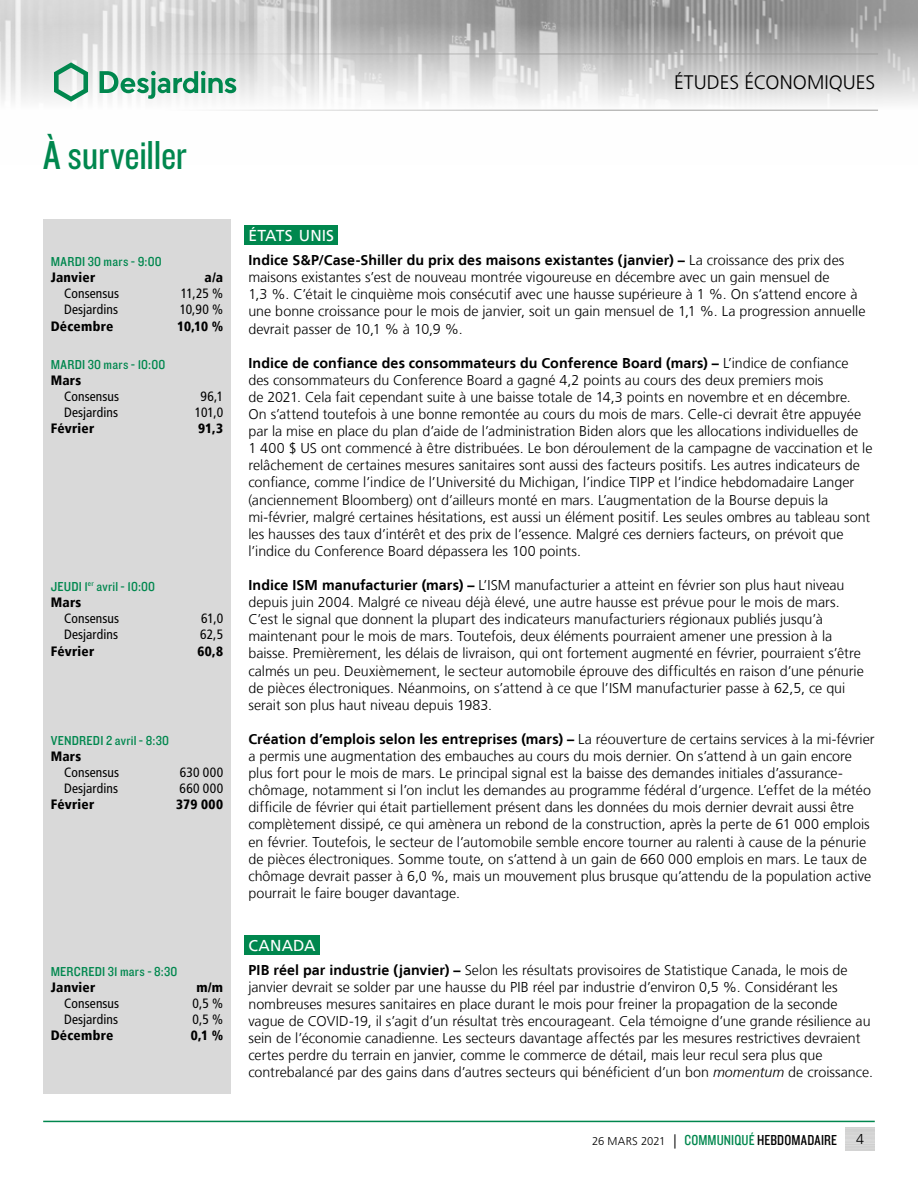
<style>
.page{position:relative;width:918px;height:1188px;background:#fff}
.page>*{position:absolute;margin:0;border:0;box-sizing:border-box;transform-origin:0 0}
.t1{font:42px "Knockout 29 Junior Ltweight";letter-spacing:-.005em;color:#00874e}
.t2{font:300 19.5px "Frutiger LT";color:#000}
.t3{font:15.75px "Frutiger LT";letter-spacing:.01em;color:#fff}
.t4{font:15px "Knockout 29 Junior Ltweight";letter-spacing:.005em;color:#000}
.t5{font:300 14.25px/17.1px "Frutiger LT";color:#000}
.t6{font:700 14.25px "Frutiger LT";letter-spacing:.005em;color:#000}
.t7{font:condensed 13.5px/16.2px "Frutiger LT";letter-spacing:.01em;color:#000}
.t8{font:13.5px "Knockout 30 Junior Welterwt";letter-spacing:.015em;color:#00874e}
.t9{font:900 condensed 13.5px "Frutiger LT";letter-spacing:.02em;color:#000}
.s1{font-weight:900}
.s2{font-weight:700}
.s3{font-weight:300}
.s4{font-style:italic}
.s5{font-family:"Frutiger LT";font-weight:300;font-size:11.25px}
.s6{font-family:"Frutiger LT";font-weight:300;font-size:14.25px}
.s7{color:#00874e}
</style>
<div class="page">
<img style="left:0;top:0;width:918px;height:110px">
<hr style="left:0;top:54px;width:878px;height:1px;background:#9d9d9c">
<hr style="left:0;top:110px;width:878px;height:1px;background:#9d9d9c">
<svg style="left:54px;top:62px;width:34px;height:40px"></svg>
<svg style="left:100px;top:71px;width:136px;height:28px"></svg>
<hr style="left:43px;top:1121px;width:832px;height:1px;background:#00874e">
<div style="left:43px;top:219px;width:188px;height:875px;background:#d9d9d9"></div>
<div style="left:244px;top:225px;width:94px;height:20px;background:#00874e"></div>
<div style="left:244px;top:935px;width:76px;height:20px;background:#00874e"></div>
<h1 class="t1" style="left:43px;top:128px;width:145px">À surveiller</h1>
<p class="t8" style="left:51px;top:252px;width:113px">MARDI 30 mars - 9:00</p>
<p class="t9" style="left:51px;top:269px;width:46px">Janvier</p>
<p class="t9" style="left:204px;top:269px;width:20px">a/a</p>
<p class="t7" style="left:64px;top:286px;width:57px">Consensus</p>
<p class="t7" style="left:181px;top:286px;width:44px">11,25 %</p>
<p class="t7" style="left:64px;top:302px;width:55px">Desjardins</p>
<p class="t7" style="left:180px;top:302px;width:45px">10,90 %</p>
<p class="t9" style="left:51px;top:318px;width:64px">Décembre</p>
<p class="t9" style="left:177px;top:318px;width:48px">10,10 %</p>
<p class="t8" style="left:51px;top:355px;width:116px">MARDI 30 mars - 10:00</p>
<p class="t9" style="left:51px;top:372px;width:32px">Mars</p>
<p class="t7" style="left:64px;top:388px;width:57px">Consensus</p>
<p class="t7" style="left:201px;top:388px;width:24px">96,1</p>
<p class="t7" style="left:64px;top:404px;width:55px">Desjardins</p>
<p class="t7" style="left:195px;top:404px;width:30px">101,0</p>
<p class="t9" style="left:51px;top:421px;width:45px">Février</p>
<p class="t9" style="left:198px;top:421px;width:27px">91,3</p>
<p class="t8" style="left:51px;top:577px;width:106px">JEUDI 1<sup>er</sup> avril - 10:00</p>
<p class="t7" style="left:64px;top:594px;width:57px;text-indent:-14px"><span class="s1">Mars<br></span>Consensus</p>
<p class="t7" style="left:201px;top:611px;width:23px">61,0</p>
<p class="t7" style="left:64px;top:627px;width:55px">Desjardins</p>
<p class="t7" style="left:200px;top:627px;width:24px">62,5</p>
<p class="t9" style="left:51px;top:643px;width:45px">Février</p>
<p class="t9" style="left:198px;top:643px;width:27px">60,8</p>
<p class="t8" style="left:51px;top:731px;width:120px">VENDREDI 2 avril - 8:30</p>
<p class="t7" style="left:64px;top:748px;width:57px;text-indent:-14px"><span class="s1">Mars<br></span>Consensus</p>
<p class="t7" style="left:180px;top:764px;width:45px">630 000</p>
<p class="t7" style="left:64px;top:781px;width:55px">Desjardins</p>
<p class="t7" style="left:180px;top:781px;width:45px">660 000</p>
<p class="t9" style="left:51px;top:797px;width:45px">Février</p>
<p class="t9" style="left:176px;top:797px;width:48px">379 000</p>
<p class="t8" style="left:51px;top:962px;width:128px">MERCREDI 31 mars - 8:30</p>
<p class="t9" style="left:51px;top:979px;width:46px">Janvier</p>
<p class="t9" style="left:196px;top:979px;width:28px">m/m</p>
<p class="t7" style="left:64px;top:995px;width:57px">Consensus</p>
<p class="t7" style="left:192px;top:995px;width:32px">0,5 %</p>
<p class="t7" style="left:64px;top:1012px;width:55px">Desjardins</p>
<p class="t7" style="left:192px;top:1012px;width:32px">0,5 %</p>
<p class="t9" style="left:51px;top:1028px;width:64px">Décembre</p>
<p class="t9" style="left:191px;top:1028px;width:34px">0,1 %</p>
<h2 class="t2" style="left:674px;top:72px;width:203px">ÉTUDES ÉCONOMIQUES</h2>
<p class="t3" style="left:248px;top:227px;width:87px">ÉTATS UNIS</p>
<p class="t5" style="left:248px;top:252px;width:598px"><span class="s2">Indice S&amp;P/Case-Shiller du prix des maisons existantes (janvier) –</span> La croissance des prix des maisons existantes s’est de nouveau montrée vigoureuse en décembre avec un gain mensuel de</p>
<p class="t5" style="left:248px;top:286px;width:611px">1,3 %. C’était le cinquième mois consécutif avec une hausse supérieure à 1 %. On s’attend encore à</p>
<p class="t5" style="left:248px;top:303px;width:619px">une bonne croissance pour le mois de janvier, soit un gain mensuel de 1,1 %. La progression annuelle</p>
<p class="t5" style="left:248px;top:320px;width:216px">devrait passer de 10,1 % à 10,9 %.</p>
<h5 class="t6" style="left:248px;top:354px;width:602px">Indice de confiance des consommateurs du Conference Board (mars) – <span class="s3">L’indice de confiance</span></h5>
<p class="t5" style="left:248px;top:372px;width:604px">des consommateurs du Conference Board a gagné 4,2 points au cours des deux premiers mois<br>de 2021. Cela fait cependant suite à une baisse totale de 14,3 points en novembre et en décembre.</p>
<p class="t5" style="left:248px;top:406px;width:626px">On s’attend toutefois à une bonne remontée au cours du mois de mars. Celle-ci devrait être appuyée par la mise en place du plan d’aide de l’administration Biden alors que les allocations individuelles de<br>1 400 $ US ont commencé à être distribuées. Le bon déroulement de la campagne de vaccination et le</p>
<p class="t5" style="left:248px;top:457px;width:613px">relâchement de certaines mesures sanitaires sont aussi des facteurs positifs. Les autres indicateurs de</p>
<p class="t5" style="left:248px;top:474px;width:607px">confiance, comme l’indice de l’Université du Michigan, l’indice TIPP et l’indice hebdomadaire Langer</p>
<p class="t5" style="left:248px;top:491px;width:623px">(anciennement Bloomberg) ont d’ailleurs monté en mars. L’augmentation de la Bourse depuis la mi-février, malgré certaines hésitations, est aussi un élément positif. Les seules ombres au tableau sont</p>
<p class="t5" style="left:248px;top:526px;width:597px">les hausses des taux d’intérêt et des prix de l’essence. Malgré ces derniers facteurs, on prévoit que</p>
<p class="t5" style="left:248px;top:543px;width:334px">l’indice du Conference Board dépassera les 100 points.</p>
<p class="t5" style="left:248px;top:577px;width:598px"><span class="s2">Indice ISM manufacturier (mars) –</span> L’ISM manufacturier a atteint en février son plus haut niveau depuis juin 2004. Malgré ce niveau déjà élevé, une autre hausse est prévue pour le mois de mars.</p>
<p class="t5" style="left:248px;top:611px;width:576px">C’est le signal que donnent la plupart des indicateurs manufacturiers régionaux publiés jusqu’à</p>
<p class="t5" style="left:248px;top:628px;width:585px">maintenant pour le mois de mars. Toutefois, deux éléments pourraient amener une pression à la</p>
<p class="t5" style="left:248px;top:645px;width:617px">baisse. Premièrement, les délais de livraison, qui ont fortement augmenté en février, pourraient s’être calmés un peu. Deuxièmement, le secteur automobile éprouve des difficultés en raison d’une pénurie de pièces électroniques. Néanmoins, on s’attend à ce que l’ISM manufacturier passe à 62,5, ce qui serait son plus haut niveau depuis 1983.</p>
<p class="t5" style="left:248px;top:731px;width:628px"><span class="s2">Création d’emplois selon les entreprises (mars) –</span> La réouverture de certains services à la mi-février a permis une augmentation des embauches au cours du mois dernier. On s’attend à un gain encore plus fort pour le mois de mars. Le principal signal est la baisse des demandes initiales d’assurance&shy;chômage, notamment si l’on inclut les demandes au programme fédéral d’urgence. L’effet de la météo</p>
<p class="t5" style="left:248px;top:799px;width:623px">difficile de février qui était partiellement présent dans les données du mois dernier devrait aussi être complètement dissipé, ce qui amènera un rebond de la construction, après la perte de 61 000 emplois</p>
<p class="t5" style="left:248px;top:833px;width:619px">en février. Toutefois, le secteur de l’automobile semble encore tourner au ralenti à cause de la pénurie</p>
<p class="t5" style="left:248px;top:850px;width:624px">de pièces électroniques. Somme toute, on s’attend à un gain de 660 000 emplois en mars. Le taux de chômage devrait passer à 6,0 %, mais un mouvement plus brusque qu’attendu de la population active</p>
<p class="t5" style="left:248px;top:885px;width:213px">pourrait le faire bouger davantage.</p>
<p class="t3" style="left:248px;top:936px;width:69px">CANADA</p>
<p class="t5" style="left:248px;top:962px;width:601px"><span class="s2">PIB réel par industrie (janvier) –</span> Selon les résultats provisoires de Statistique Canada, le mois de</p>
<p class="t5" style="left:248px;top:979px;width:591px">janvier devrait se solder par une hausse du PIB réel par industrie d’environ 0,5 %. Considérant les nombreuses mesures sanitaires en place durant le mois pour freiner la propagation de la seconde</p>
<p class="t5" style="left:248px;top:1013px;width:624px">vague de COVID-19, il s’agit d’un résultat très encourageant. Cela témoigne d’une grande résilience au</p>
<p class="t5" style="left:248px;top:1030px;width:614px">sein de l’économie canadienne. Les secteurs davantage affectés par les mesures restrictives devraient</p>
<p class="t5" style="left:248px;top:1047px;width:626px">certes perdre du terrain en janvier, comme le commerce de détail, mais leur recul sera plus que contrebalancé par des gains dans d’autres secteurs qui bénéficient d’un bon <span class="s4">momentum</span> de croissance.</p>
<p class="t4" style="left:592px;top:1130px;width:247px"><span class="s5">26 MARS 2021</span> <span class="s6">|</span> <span class="s7">COMMUNIQUÉ</span> HEBDOMADAIRE</p>
<p class="t5" style="left:856px;top:1131px;width:9px">4</p>
</div>
